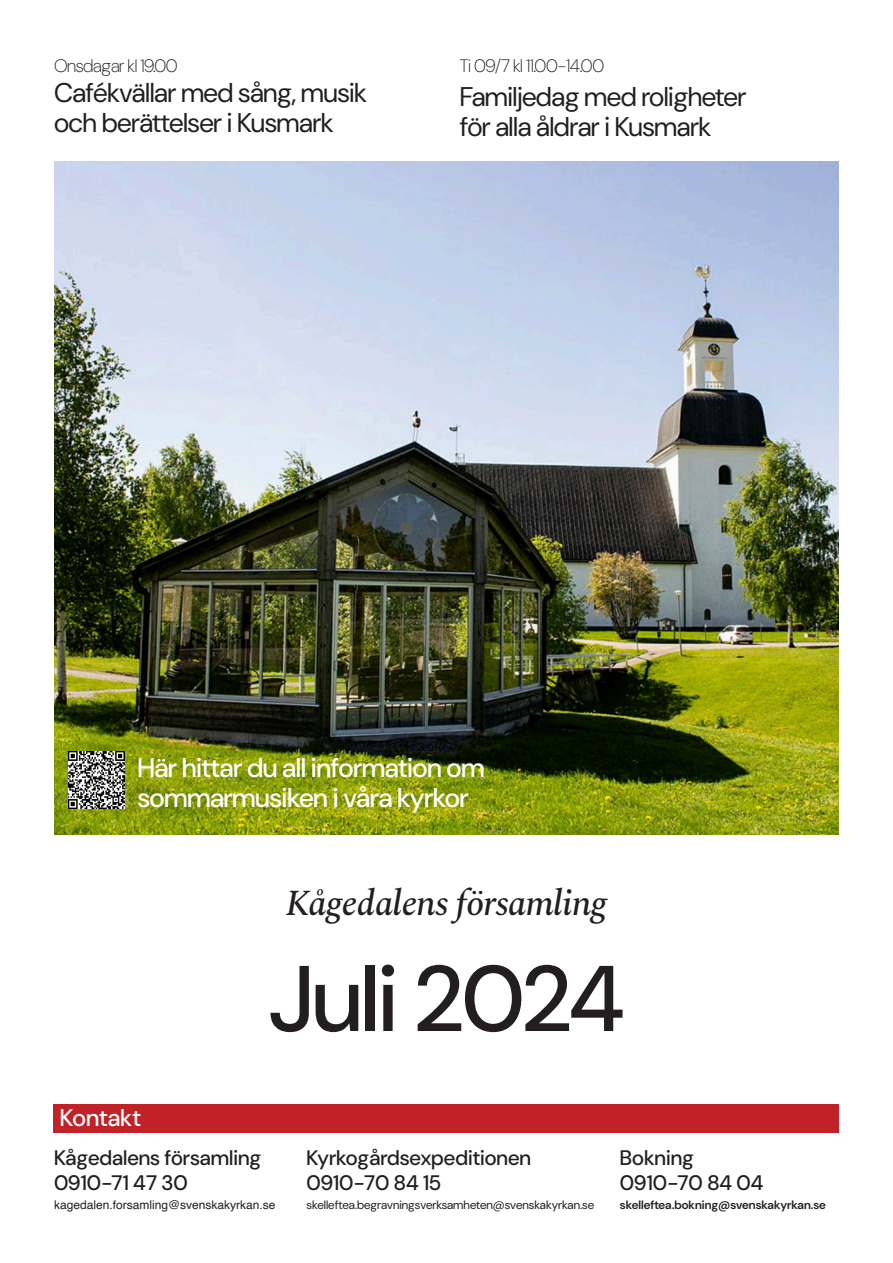
<style>
.page{position:relative;width:893px;height:1263px;background:#fff}
.page>*{position:absolute;margin:0;border:0;box-sizing:border-box;transform-origin:0 0}
.VaxaToppRubrik{font:500 93px "DM Sans 36 pt";letter-spacing:-.025em;color:#231f20}
.VaxaToppRubrik-2{font:italic 500 36px "Spectral";letter-spacing:-.02em;color:#231f20}
.TidNr02{font:27px/30px "DM Sans 36 pt";letter-spacing:-.02em;color:#231f20}
.TidNr02-2{font:500 27px/30px "DM Sans 36 pt";letter-spacing:-.02em;color:#fff}
.t1{font:500 24px "DM Sans 36 pt";color:#fff}
.KontaktTitel{font:500 21px "DM Sans 36 pt";color:#231f20}
.TidNr02-3{font:200 18px "DM Sans 36 pt";letter-spacing:-.02em;color:#231f20}
.KontaktTitel-2{font:12px "DM Sans 36 pt";color:#231f20}
.KontaktTitel-3{font:12px "Helvetica";color:#231f20}
.KontaktTitel-4{font:600 12px "DM Sans 36 pt";color:#231f20}
</style>
<div class="page">
<div style="left:54px;top:1104px;width:785px;height:29px;background:#c02228"></div>
<img style="left:54px;top:162px;width:785px;height:672px">
<img style="left:68px;top:752px;width:57px;height:56px">
<p class="TidNr02-3" style="left:54px;top:55px;width:125px">Onsdagar kl 19.00</p>
<p class="TidNr02" style="left:54px;top:77px;width:315px">Cafékvällar med sång, musik och berättelser i Kusmark</p>
<p class="TidNr02-3" style="left:460px;top:55px;width:146px">Ti 09/7 kl 11.00-14.00</p>
<p class="TidNr02" style="left:460px;top:82px;width:288px">Familjedag med roligheter för alla åldrar i Kusmark</p>
<p class="TidNr02-2" style="left:137px;top:753px;width:349px">Här hittar du all information om sommarmusiken i våra kyrkor</p>
<p class="VaxaToppRubrik-2" style="left:286px;top:877px;width:322px">Kågedalens församling</p>
<p class="t1" style="left:60px;top:1103px;width:82px">Kontakt</p>
<p class="VaxaToppRubrik" style="left:268px;top:941px;width:358px">Juli 2024</p>
<p class="KontaktTitel" style="left:54px;top:1145px;width:209px">Kågedalens församling</p>
<p class="KontaktTitel" style="left:54px;top:1170px;width:135px">0910-71 47 30</p>
<p class="KontaktTitel-3" style="left:54px;top:1195px;width:223px">kagedalen.forsamling@svenskakyrkan.se</p>
<p class="KontaktTitel" style="left:307px;top:1145px;width:226px">Kyrkogårdsexpeditionen</p>
<p class="KontaktTitel" style="left:307px;top:1170px;width:136px">0910-70 84 15</p>
<p class="KontaktTitel-2" style="left:307px;top:1197px;width:289px">skelleftea.begravningsverksamheten@svenskakyrkan.se</p>
<p class="KontaktTitel" style="left:620px;top:1145px;width:75px">Bokning</p>
<p class="KontaktTitel" style="left:620px;top:1170px;width:145px">0910-70 84 04</p>
<p class="KontaktTitel-4" style="left:620px;top:1197px;width:207px">skelleftea.bokning@svenskakyrkan.se</p>
</div>
